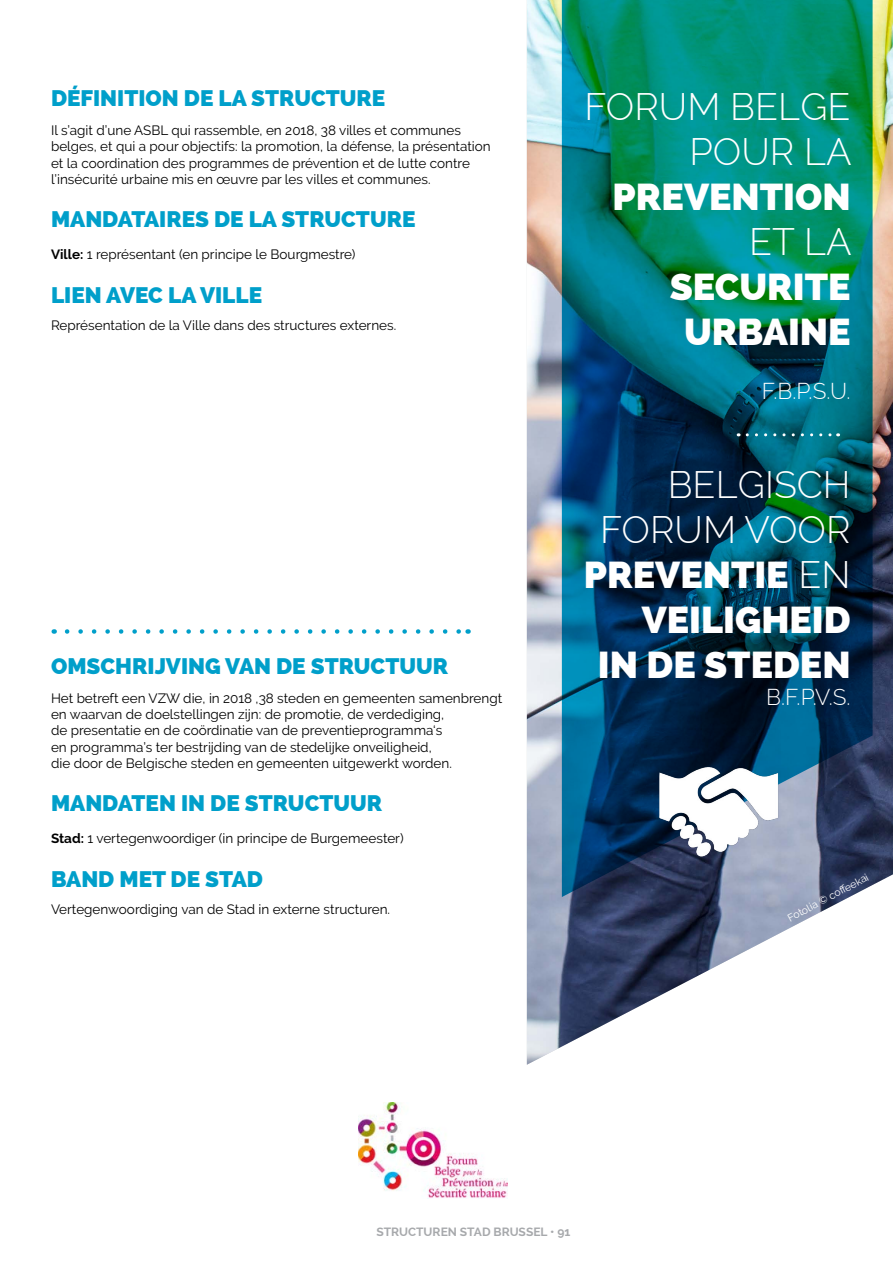
<style>
.page{position:relative;width:893px;height:1263px;background:#fff}
.page>*{position:absolute;margin:0;border:0;box-sizing:border-box;transform-origin:0 0}
.t1{font:800 37.5px/45px "Raleway";color:#fff;text-align:center}
.t2{font:300 37.5px/45px "Raleway";color:#fff;text-align:right}
.t3{font:800 22.5px "Raleway";color:#009fca}
.t4{font:300 22.5px "Raleway";color:#fff}
.t5{font:13.5px/16.2px "Raleway";color:#000}
.t6{font:700 12px "Raleway";color:#a7a9ac}
.t7{font:10.5px "Raleway";color:#fff}
.s1{font-weight:700}
.s2{font-weight:300}
</style>
<div class="page">
<img style="left:527px;top:0;width:366px;height:1065px">
<svg style="left:562px;top:0;width:311px;height:897px;background:#05616b"></svg>
<svg style="left:67px;top:629px;width:394px;height:5px"></svg>
<svg style="left:747px;top:433px;width:92px;height:3px"></svg>
<img style="left:654px;top:729px;width:126px;height:151px">
<img style="left:359px;top:1103px;width:148px;height:95px">
<h2 class="t3" style="left:51px;top:85px;width:336px">DÉFINITION DE LA STRUCTURE</h2>
<p class="t5" style="left:51px;top:122px;width:441px">Il s’agit d’une ASBL qui rassemble, en 2018, 38 villes et communes belges, et qui a pour objectifs: la promotion, la défense, la présentation et la coordination des programmes de prévention et de lutte contre l’insécurité urbaine mis en œuvre par les villes et communes.</p>
<h2 class="t3" style="left:51px;top:206px;width:366px">MANDATAIRES DE LA STRUCTURE</h2>
<p class="t5" style="left:51px;top:246px;width:306px"><span class="s1">Ville:</span> 1 représentant (en principe le Bourgmestre)</p>
<h2 class="t3" style="left:51px;top:282px;width:213px">LIEN AVEC LA VILLE</h2>
<p class="t5" style="left:51px;top:317px;width:347px">Représentation de la Ville dans des structures externes.</p>
<h2 class="t3" style="left:51px;top:653px;width:399px">OMSCHRIJVING VAN DE STRUCTUUR</h2>
<p class="t5" style="left:51px;top:690px;width:453px">Het betreft een VZW die, in 2018 ,38 steden en gemeenten samenbrengt en waarvan de doelstellingen zijn: de promotie, de verdediging,<br>de presentatie en de coördinatie van de preventieprogramma‘s<br>en programma’s ter bestrijding van de stedelijke onveiligheid,<br>die door de Belgische steden en gemeenten uitgewerkt worden.</p>
<h2 class="t3" style="left:51px;top:790px;width:333px">MANDATEN IN DE STRUCTUUR</h2>
<p class="t5" style="left:51px;top:830px;width:354px"><span class="s1">Stad:</span> 1 vertegenwoordiger (in principe de Burgemeester)</p>
<h2 class="t3" style="left:51px;top:866px;width:213px">BAND MET DE STAD</h2>
<p class="t5" style="left:51px;top:901px;width:341px">Vertegenwoordiging van de Stad in externe structuren.</p>
<h1 class="t2" style="left:584px;top:84px;width:269px">FORUM BELGE<br>POUR LA</h1>
<h1 class="t1" style="left:613px;top:175px;width:239px">PREVENTION</h1>
<h1 class="t2" style="left:749px;top:219px;width:104px">ET LA</h1>
<h1 class="t1" style="left:670px;top:265px;width:182px">SECURITE<br>URBAINE</h1>
<h2 class="t4" style="left:762px;top:378px;width:90px">F.B.P.S.U.</h2>
<h1 class="t1" style="left:584px;top:463px;width:268px;text-align:right"><span class="s2">BELGISCH<br>FORUM VOOR<br></span>PREVENTIE <span class="s2">EN<br></span>VEILIGHEID<br>IN DE STEDEN</h1>
<h2 class="t4" style="left:766px;top:684px;width:86px">B.F.P.V.S.</h2>
<p class="t7" style="left:785px;top:913px;width:92px;rotate:-28deg">Fotolia © coff eekai</p>
<p class="t6" style="left:376px;top:1225px;width:196px">STRUCTUREN STAD BRUSSEL • 91</p>
</div>
